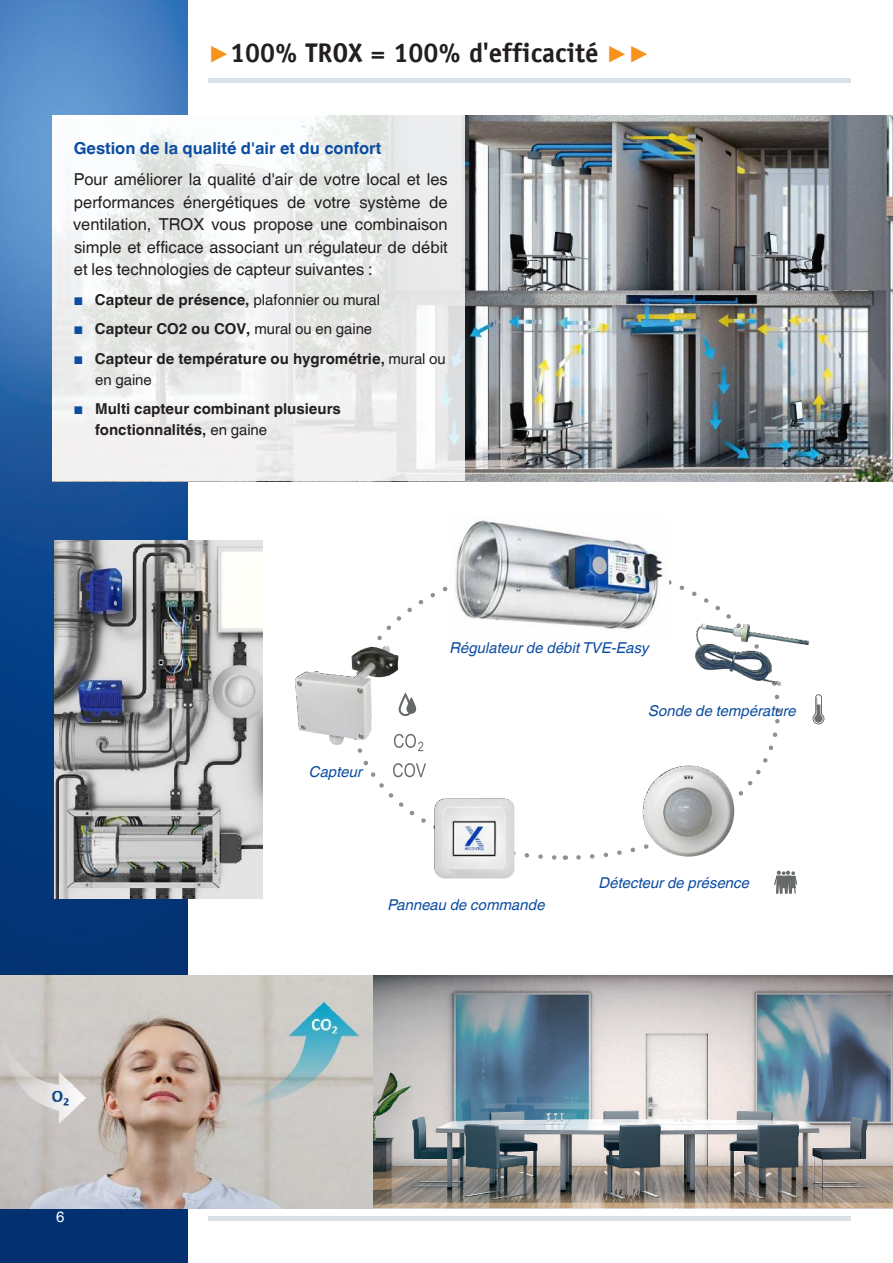
<style>
.page{position:relative;width:893px;height:1263px;background:#fff}
.page>*{position:absolute;margin:0;border:0;box-sizing:border-box;transform-origin:0 0}
.t1{font:700 27px "TROX Officina Sans";color:#231f20}
.t2{font:16.5px/22.5px "TROX Helvetica";color:#231f20;text-align:justify}
.t3{font:700 16.5px "TROX Helvetica";color:#0d4da1}
.t4{font:700 15px/21px "TROX Helvetica";color:#231f20}
.t5{font:italic 15px "TROX Helvetica";color:#0d4da1}
.t6{font:15px "TROX Helvetica";color:#fff}
.s1{font-family:"TROX Helvetica";font-weight:400;color:#f7931d}
.s2{font-family:"Arial";font-size:16.5px;color:#0d4da1}
.s3{font-weight:400}
</style>
<div class="page">
<img style="left:0;top:0;width:187px;height:1263px">
<svg style="left:576px;top:708px;width:205px;height:152px"></svg>
<svg style="left:669px;top:580px;width:111px;height:120px"></svg>
<svg style="left:377px;top:586px;width:71px;height:125px"></svg>
<img style="left:434px;top:861px;width:81px;height:18px">
<img style="left:637px;top:759px;width:100px;height:101px">
<img style="left:295px;top:643px;width:103px;height:102px">
<img style="left:455px;top:520px;width:208px;height:109px">
<img style="left:373px;top:975px;width:520px;height:234px">
<img style="left:465px;top:116px;width:428px;height:365px">
<svg style="left:52px;top:116px;width:413px;height:365px;fill:#edeeee"></svg>
<img style="left:0;top:975px;width:373px;height:234px">
<hr style="left:208px;top:79px;width:642px;height:4px;background:#dae2e7">
<div style="left:208px;top:1216px;width:642px;height:5px;background:#dae2e7"></div>
<img style="left:54px;top:540px;width:209px;height:359px">
<svg style="left:400px;top:694px;width:11px;height:21px"></svg>
<div style="left:399px;top:693px;width:13px;height:23px;border:2px solid #66696a;border-radius:6px"></div>
<div style="left:408px;top:699px;width:7px;height:13px;background:#66696a;border-radius:4px"></div>
<div style="left:407px;top:698px;width:9px;height:16px;border:2px solid #66696a;border-radius:4px"></div>
<svg style="left:774px;top:871px;width:24px;height:23px"></svg>
<svg style="left:812px;top:694px;width:13px;height:31px"></svg>
<img style="left:689px;top:616px;width:120px;height:75px">
<svg style="left:348px;top:719px;width:218px;height:142px"></svg>
<p class="t1" style="left:208px;top:36px;width:443px"><span class="s1">▶</span>100% TROX = 100% d'efficacité <span class="s1">▶▶</span></p>
<p class="t3" style="left:74px;top:139px;width:309px">Gestion de la qualité d'air et du confort</p>
<p class="t2" style="left:73px;top:168px;width:376px">Pour améliorer la qualité d'air de votre local et les performances énergétiques de votre système de ventilation, TROX vous propose une combinaison simple et efficace associant un régulateur de débit et les technologies de capteur suivantes :</p>
<p class="t4" style="left:74px;top:289px;width:308px"><span class="s2">■</span> Capteur de présence, <span class="s3">plafonnier ou mural</span></p>
<p class="t4" style="left:74px;top:318px;width:300px"><span class="s2">■</span> Capteur CO2 ou COV, <span class="s3">mural ou en gaine</span></p>
<p class="t4" style="left:95px;top:348px;width:352px;text-indent:-22px"><span class="s2">■</span> Capteur de température ou hygrométrie, <span class="s3">mural ou en gaine</span></p>
<p class="t4" style="left:95px;top:398px;width:247px;text-indent:-21px"><span class="s2">■</span> Multi capteur combinant plusieurs fonctionnalités, <span class="s3">en gaine</span></p>
<p class="t5" style="left:450px;top:639px;width:201px">Régulateur de débit TVE-Easy</p>
<p class="t5" style="left:310px;top:763px;width:54px">Capteur</p>
<p class="t5" style="left:388px;top:896px;width:159px">Panneau de commande</p>
<p class="t5" style="left:649px;top:702px;width:149px">Sonde de température</p>
<p class="t5" style="left:599px;top:874px;width:152px">Détecteur de présence</p>
<p class="t6" style="left:56px;top:1207px;width:10px">6</p>
</div>
